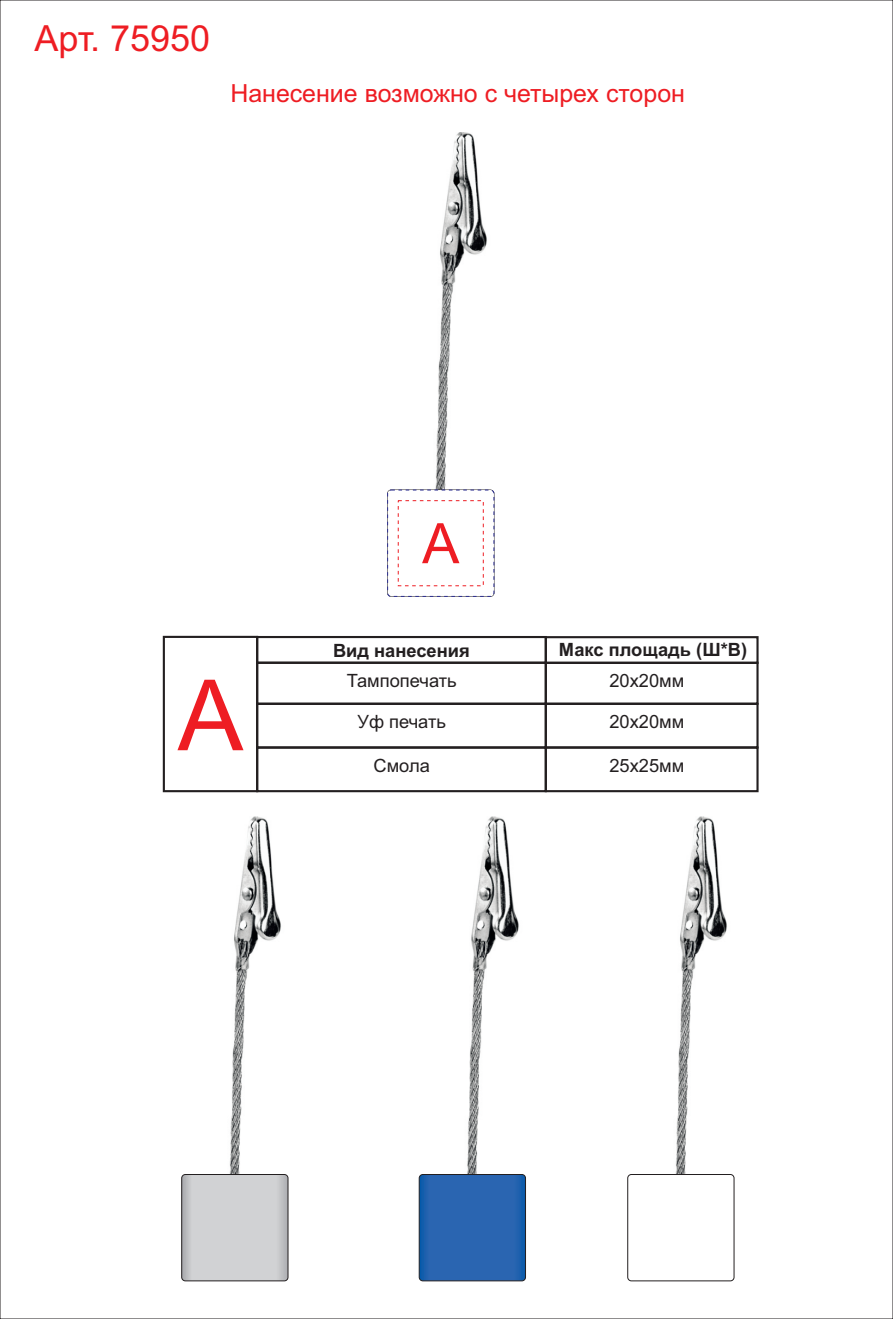
<style>
.page{position:relative;width:893px;height:1319px;background:#fff}
.page>*{position:absolute;margin:0;border:0;box-sizing:border-box;transform-origin:0 0}
.t1{font:98.4px "Arial";color:#ee1d23}
.t2{font:55.8px "Arial";color:#ee1d23}
.t3{font:36px "Arial";color:#ee1d23}
.t4{font:24.9px "Arial";color:#ee1d23}
.t5{font:18.3px "Arial";color:#231f20}
.t6{font:700 18.3px "Arial";color:#231f20}
</style>
<div class="page">
<img style="left:435px;top:132px;width:52px;height:357px">
<div style="left:387px;top:489px;width:107px;height:107px;background:#fff;border:1px dashed #2e3092;border-radius:4px"></div>
<img style="left:229px;top:816px;width:60px;height:361px">
<svg style="left:182px;top:1174px;width:106px;height:106px;background:#cdced0"></svg>
<div style="left:181px;top:1173px;width:107px;height:107px;border:1px solid #231f20;border-radius:4px"></div>
<img style="left:467px;top:816px;width:52px;height:357px">
<svg style="left:419px;top:1174px;width:106px;height:106px;background:#2764b0"></svg>
<div style="left:419px;top:1173px;width:107px;height:107px;border:1px solid #231f20;border-radius:4px"></div>
<img style="left:675px;top:816px;width:60px;height:361px">
<div style="left:627px;top:1173px;width:107px;height:107px;background:#fff;border:1px solid #231f20;border-radius:4px"></div>
<div style="left:256px;top:636px;width:291px;height:27px;border:2px solid #231f20"></div>
<div style="left:256px;top:661px;width:291px;height:43px;border:2px solid #231f20"></div>
<div style="left:256px;top:702px;width:291px;height:46px;border:2px solid #231f20"></div>
<div style="left:256px;top:746px;width:291px;height:46px;border:2px solid #231f20"></div>
<div style="left:545px;top:636px;width:214px;height:28px;border:2px solid #231f20"></div>
<div style="left:545px;top:661px;width:214px;height:43px;border:2px solid #231f20"></div>
<div style="left:545px;top:702px;width:214px;height:46px;border:2px solid #231f20"></div>
<div style="left:545px;top:746px;width:214px;height:46px;border:2px solid #231f20"></div>
<div style="left:163px;top:635px;width:95px;height:157px;border:2px solid #231f20"></div>
<h3 class="t3" style="left:34px;top:24px;width:177px">Арт. 75950</h3>
<h3 class="t4" style="left:230px;top:84px;width:456px">Нанесение возможно с четырех сторон</h3>
<h2 class="t2" style="left:422px;top:522px;width:39px">A</h2>
<h1 class="t1" style="left:178px;top:678px;width:67px">A</h1>
<p class="t6" style="left:333px;top:644px;width:138px">Вид нанесения</p>
<p class="t6" style="left:559px;top:643px;width:190px">Макс площадь (Ш*В)</p>
<p class="t5" style="left:347px;top:673px;width:111px">Тампопечать</p>
<p class="t5" style="left:357px;top:714px;width:90px">Уф печать</p>
<p class="t5" style="left:373px;top:758px;width:58px">Смола</p>
<p class="t5" style="left:609px;top:673px;width:77px">20х20мм</p>
<p class="t5" style="left:609px;top:714px;width:77px">20х20мм</p>
<p class="t5" style="left:609px;top:758px;width:77px">25х25мм</p>
</div>
